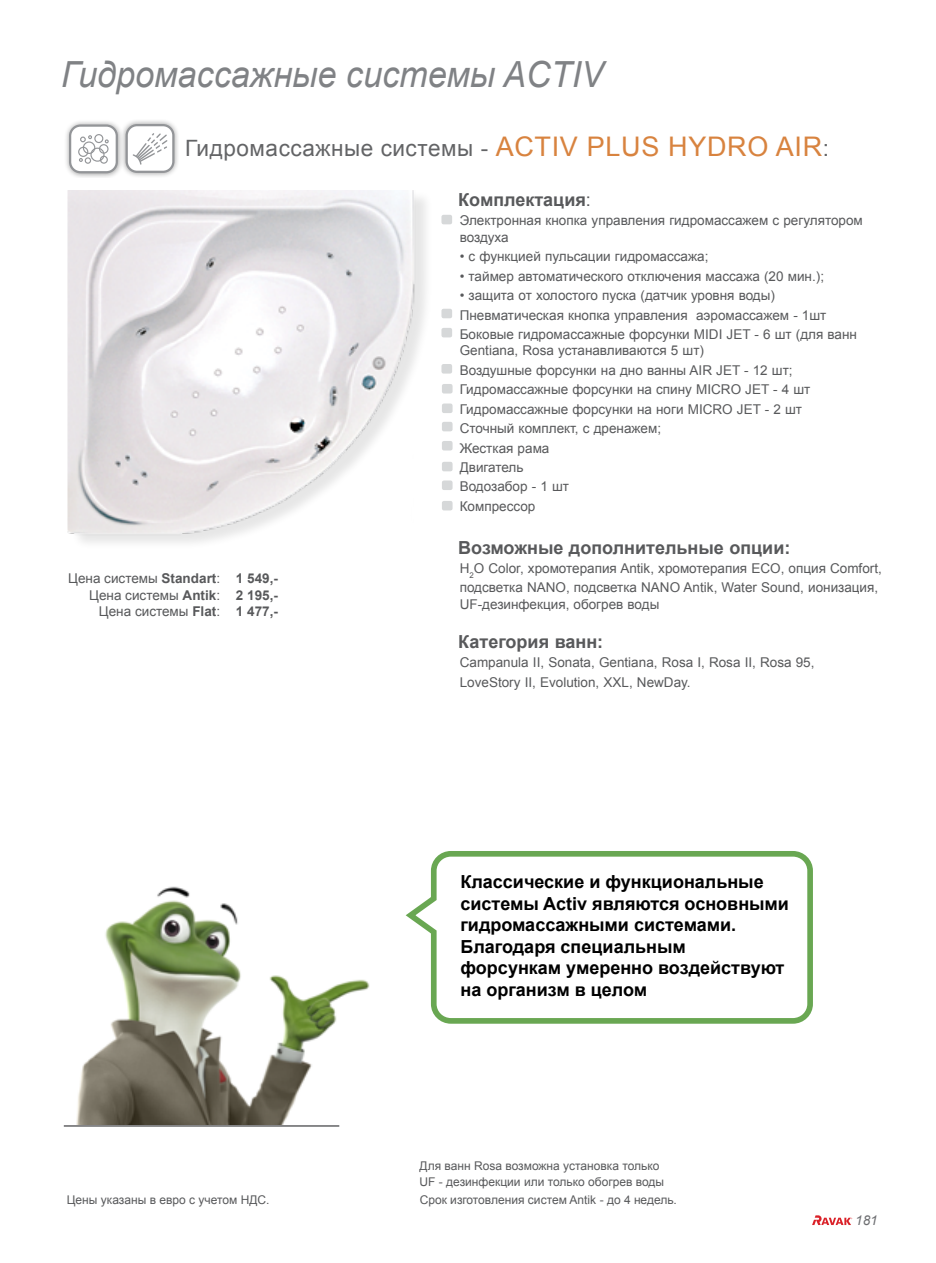
<style>
.page{position:relative;width:936px;height:1263px;background:#fff}
.page>*{position:absolute;margin:0;border:0;box-sizing:border-box;transform-origin:0 0}
.t1{font:italic 36px "Arial";color:#808285;scale:.95 1}
.t2{font:22.5px "Arial";color:#636466}
.t3{font:700 18px/21.6px "Arial";color:#000}
.t4{font:700 18px "Arial";color:#58595b}
.t5{font:13.5px/19.4px "Arial";color:#58595b}
.t6{font:700 13.5px/16.5px "Arial";color:#58595b;text-align:justify}
.t7{font:italic 13.5px "Arial";color:#6d6e71}
.t8{font:12px/16.5px "Arial";color:#58595b}
.s1{font-size:27px;color:#d8833f}
.s2{font-weight:700}
.s3{font-weight:400}
</style>
<div class="page">
<svg style="left:812px;top:1215px;width:40px;height:10px"></svg>
<div style="left:121px;top:119px;width:58px;height:59px;background:#000;opacity:.38"></div>
<div style="left:127px;top:125px;width:46px;height:47px;background:#fff;border-radius:10px"></div>
<div style="left:126px;top:124px;width:48px;height:49px;border:2px solid #939598;border-radius:10px"></div>
<svg style="left:132px;top:133px;width:36px;height:32px"></svg>
<div style="left:441px;top:215px;width:11px;height:9px;background:#d6d8d9;border-radius:2px"></div>
<div style="left:441px;top:364px;width:11px;height:10px;background:#d6d8d9;border-radius:2px"></div>
<div style="left:441px;top:309px;width:11px;height:9px;background:#d6d8d9;border-radius:2px"></div>
<div style="left:441px;top:328px;width:11px;height:9px;background:#d6d8d9;border-radius:2px"></div>
<div style="left:442px;top:384px;width:10px;height:9px;background:#d6d8d9;border-radius:2px"></div>
<div style="left:442px;top:403px;width:10px;height:10px;background:#d6d8d9;border-radius:2px"></div>
<div style="left:442px;top:422px;width:10px;height:9px;background:#d6d8d9;border-radius:2px"></div>
<div style="left:442px;top:441px;width:10px;height:9px;background:#d6d8d9;border-radius:2px"></div>
<div style="left:442px;top:462px;width:10px;height:9px;background:#d6d8d9;border-radius:2px"></div>
<div style="left:442px;top:480px;width:10px;height:10px;background:#d6d8d9;border-radius:2px"></div>
<div style="left:442px;top:501px;width:10px;height:9px;background:#d6d8d9;border-radius:2px"></div>
<div style="left:64px;top:120px;width:59px;height:58px;background:#000;opacity:.38"></div>
<div style="left:70px;top:126px;width:47px;height:46px;background:#fff;border-radius:10px"></div>
<div style="left:69px;top:124px;width:49px;height:49px;border:2px solid #939598;border-radius:10px"></div>
<div style="left:78px;top:147px;width:10px;height:10px;border:1px solid #939598;border-radius:50%"></div>
<div style="left:83px;top:141px;width:12px;height:13px;border:1px solid #939598;border-radius:50%"></div>
<div style="left:90px;top:148px;width:14px;height:14px;border:1px solid #939598;border-radius:50%"></div>
<div style="left:94px;top:134px;width:9px;height:9px;border:1px solid #939598;border-radius:50%"></div>
<div style="left:99px;top:144px;width:9px;height:10px;border:1px solid #939598;border-radius:50%"></div>
<div style="left:85px;top:157px;width:6px;height:7px;border:1px solid #939598;border-radius:50%"></div>
<div style="left:100px;top:156px;width:8px;height:8px;border:1px solid #939598;border-radius:50%"></div>
<svg style="left:79px;top:158px;width:4px;height:4px"></svg>
<svg style="left:80px;top:135px;width:12px;height:7px"></svg>
<svg style="left:105px;top:139px;width:4px;height:4px"></svg>
<img style="left:67px;top:190px;width:359px;height:353px">
<svg style="left:405px;top:851px;width:408px;height:173px"></svg>
<img style="left:76px;top:886px;width:294px;height:239px">
<hr style="left:64px;top:1125px;width:275px;height:2px;background:#636466">
<h1 class="t1" style="left:61px;top:51px;width:573px">Гидромассажные системы ACTIV</h1>
<h2 class="t2" style="left:185px;top:134px;width:645px">Гидромассажные системы - <span class="s1">ACTIV PLUS HYDRO AIR</span>:</h2>
<p class="t5" style="left:68px;top:570px;width:154px;line-height:16.5px;text-align:right">Цена cистемы <span class="s2">Standart</span>:<br>Цена cистемы <span class="s2">Antik</span>:<br>Цена cистемы <span class="s2">Flat</span>:</p>
<p class="t6" style="left:236px;top:570px;width:44px">1 549,- 2 195,- 1 477,-</p>
<h3 class="t4" style="left:458px;top:188px;width:134px">Комплектация<span class="s3">:</span></h3>
<p class="t5" style="left:459px;top:213px;width:404px;line-height:16.5px">Электронная кнопка управления гидромассажем с регулятором воздуха</p>
<p class="t5" style="left:459px;top:247px;width:250px">• с функцией пульсации гидромассажа;</p>
<p class="t5" style="left:459px;top:266px;width:366px">• таймер автоматического отключения массажа (20 мин.);</p>
<p class="t5" style="left:459px;top:286px;width:399px">• защита от холостого пуска (датчик уровня воды)<br>Пневматическая кнопка управления аэромассажем - 1шт<br>Боковые гидромассажные форсунки MIDI JET - 6 шт (для ванн</p>
<p class="t5" style="left:459px;top:341px;width:352px">Gentiana, Rosa устанавливаются 5 шт)<br>Воздушные форсунки на дно ванны AIR JET - 12 шт;<br>Гидромассажные форсунки на спину MICRO JET - 4 шт<br>Гидромассажные форсунки на ноги MICRO JET - 2 шт<br>Сточный комплект, с дренажем;<br>Жесткая рама<br>Двигатель<br>Водозабор - 1 шт<br>Компрессор</p>
<h3 class="t4" style="left:458px;top:535px;width:333px">Возможные дополнительные опции:</h3>
<p class="t5" style="left:459px;top:559px;width:423px">H<sub>2</sub>O Color, хромотерапия Antik, хромотерапия ECO, опция Comfort, подсветка NANO, подсветка NANO Antik, Water Sound, ионизация,</p>
<p class="t5" style="left:459px;top:595px;width:201px">UF-дезинфекция, обогрев воды</p>
<h3 class="t4" style="left:458px;top:629px;width:146px">Категория ванн:</h3>
<p class="t5" style="left:459px;top:653px;width:356px">Campanula II, Sonata, Gentiana, Rosa I, Rosa II, Rosa 95,<br>LoveStory II, Evolution, XXL, NewDay.</p>
<h3 class="t3" style="left:460px;top:871px;width:330px">Классические и функциональные системы Activ являются основными гидромассажными системами.<br>Благодаря специальным форсункам умеренно воздействуют на организм в целом</h3>
<p class="t8" style="left:419px;top:1157px;width:246px">Для ванн Rosa возможна установка только<br>UF - дезинфекции или только обогрев воды</p>
<p class="t8" style="left:67px;top:1192px;width:183px">Цены указаны в евро с учетом НДС</p>
<p class="t8" style="left:266px;top:1192px;width:5px">.</p>
<p class="t8" style="left:419px;top:1192px;width:259px">Срок изготовления систем Antik - до 4 недель.</p>
<p class="t7" style="left:855px;top:1211px;width:24px">181</p>
</div>
